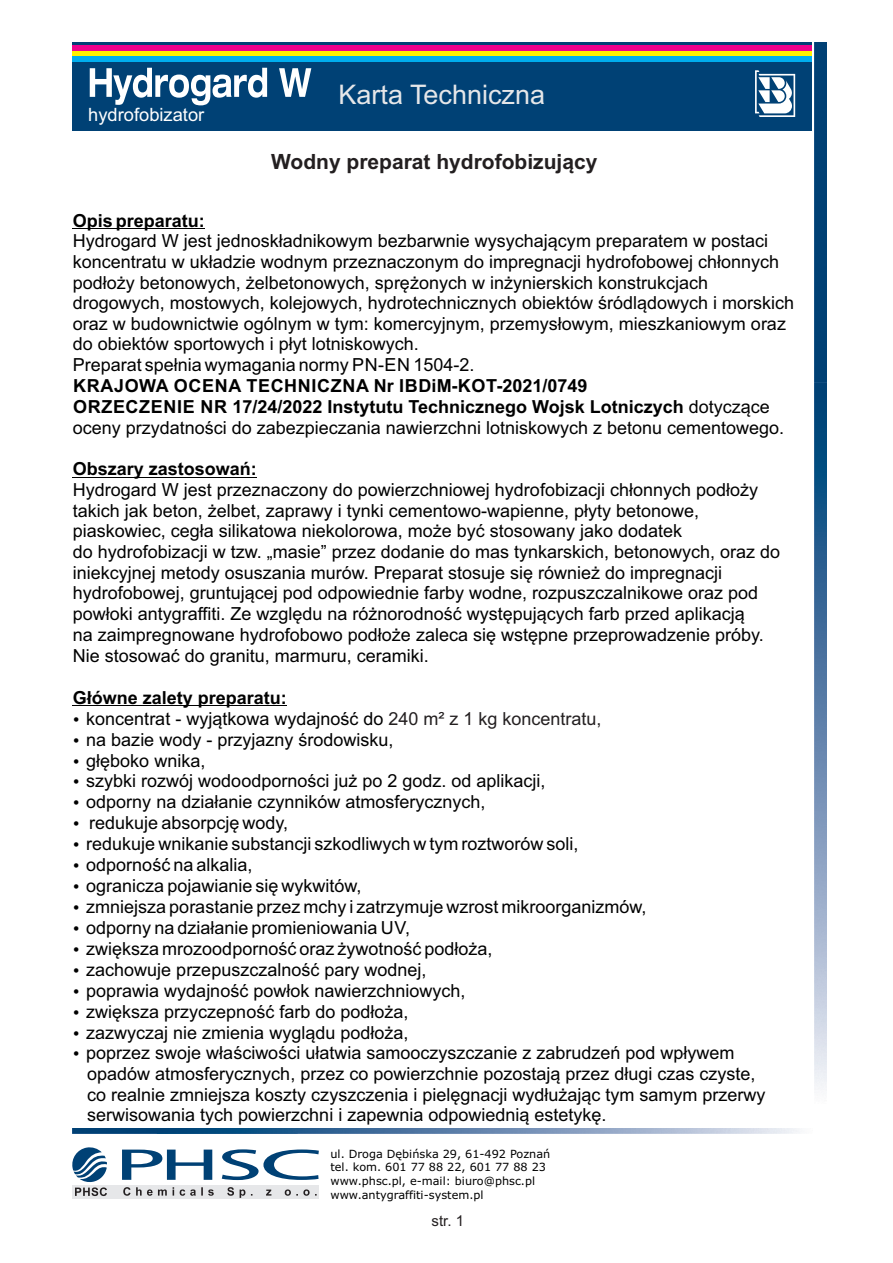
<style>
.page{position:relative;width:893px;height:1263px;background:#fff}
.page>*{position:absolute;margin:0;border:0;box-sizing:border-box;transform-origin:0 0}
.t1{font:27px "Arial";color:#e6e7e9}
.t2{font:700 21px "Arial";color:#231f20}
.t3{font:18.3px "Arial";color:#fff}
.t4{font:18px/20.9px "Arial";color:#000}
.t5{font:700 18px/20.7px "Arial";color:#000}
.t6{font:15px "Arial";color:#231f20}
.t7{font:11.25px/13.6px "Verdana";color:#000}
.s1{font-weight:400}
.s2{font-weight:700}
.s3{color:#231f20}
</style>
<div class="page">
<hr style="left:73px;top:228px;width:132px;height:1px;background:#000">
<hr style="left:73px;top:477px;width:184px;height:1px;background:#000">
<hr style="left:73px;top:705px;width:214px;height:1px;background:#000">
<img style="left:814px;top:43px;width:13px;height:1047px">
<img style="left:72px;top:1128px;width:728px;height:6px">
<svg style="left:122px;top:1149px;width:197px;height:31px"></svg>
<div style="left:72px;top:1185px;width:247px;height:13px;background:#e6e7e9"></div>
<svg style="left:123px;top:1187px;width:194px;height:11px"></svg>
<svg style="left:72px;top:1147px;width:35px;height:49px"></svg>
<div style="left:72px;top:43px;width:740px;height:88px;background:#004175"></div>
<div style="left:72px;top:46px;width:740px;height:5px;background:#ed028c"></div>
<div style="left:72px;top:51px;width:740px;height:5px;background:#fff101"></div>
<div style="left:72px;top:56px;width:740px;height:5px;background:#00aeef"></div>
<svg style="left:90px;top:68px;width:221px;height:37px"></svg>
<svg style="left:755px;top:70px;width:40px;height:47px"></svg>
<p class="t3" style="left:88px;top:108px;width:118px">hydrofobizator</p>
<h1 class="t1" style="left:338px;top:85px;width:208px">Karta Techniczna</h1>
<p class="t2" style="left:271px;top:154px;width:328px">Wodny preparat hydrofobizujący</p>
<p class="t5" style="left:73px;top:211px;width:134px">Opis preparatu:</p>
<p class="t4" style="left:73px;top:232px;width:723px">Hydrogard W jest jednoskładnikowym bezbarwnie wysychającym preparatem w postaci koncentratu w układzie wodnym przeznaczonym do impregnacji hydrofobowej chłonnych podłoży betonowych, żelbetonowych, sprężonych w inżynierskich konstrukcjach drogowych, mostowych, kolejowych, hydrotechnicznych obiektów śródlądowych i morskich oraz w budownictwie ogólnym w tym: komercyjnym, przemysłowym, mieszkaniowym oraz do obiektów sportowych i płyt lotniskowych.<br>Preparat spełnia wymagania normy PN-EN 1504-2.</p>
<p class="t5" style="left:73px;top:377px;width:713px">KRAJOWA OCENA TECHNICZNA Nr IBDiM-KOT-2021/0749<br>ORZECZENIE NR 17/24/2022 Instytutu Technicznego Wojsk Lotniczych <span class="s1">dotyczące oceny przydatności do zabezpieczania nawierzchni lotniskowych z betonu cementowego.</span></p>
<p class="t5" style="left:73px;top:460px;width:186px">Obszary zastosowań:</p>
<p class="t4" style="left:73px;top:481px;width:709px">Hydrogard W jest przeznaczony do powierzchniowej hydrofobizacji chłonnych podłoży takich jak beton, żelbet, zaprawy i tynki cementowo-wapienne, płyty betonowe, piaskowiec, cegła silikatowa niekolorowa, może być stosowany jako dodatek<br>do hydrofobizacji w tzw. „masie” przez dodanie do mas tynkarskich, betonowych, oraz do iniekcyjnej metody osuszania murów. Preparat stosuje się również do impregnacji hydrofobowej, gruntującej pod odpowiednie farby wodne, rozpuszczalnikowe oraz pod powłoki antygraffiti. Ze względu na różnorodność występujących farb przed aplikacją<br>na zaimpregnowane hydrofobowo podłoże zaleca się wstępne przeprowadzenie próby.<br>Nie stosować do granitu, marmuru, ceramiki.</p>
<p class="t4" style="left:86px;top:689px;width:681px;text-indent:-13px"><span class="s2">Główne zalety preparatu:<br></span>koncentrat - wyjątkowa wydajność do <span class="s3">240 m² z 1 kg koncentratu,<br></span>na bazie wody - przyjazny środowisku,<br>głęboko wnika,<br>szybki rozwój wodoodporności już po 2 godz. od aplikacji,<br>odporny na działanie czynników atmosferycznych,<br>redukuje absorpcję wody,<br>redukuje wnikanie substancji szkodliwych w tym roztworów soli,<br>odporność na alkalia,<br>ogranicza pojawianie się wykwitów,<br>zmniejsza porastanie przez mchy i zatrzymuje wzrost mikroorganizmów,<br>odporny na działanie promieniowania UV,<br>zwiększa mrozoodporność oraz żywotność podłoża,<br>zachowuje przepuszczalność pary wodnej,<br>poprawia wydajność powłok nawierzchniowych,<br>zwiększa przyczepność farb do podłoża,<br>zazwyczaj nie zmienia wyglądu podłoża,<br>poprzez swoje właściwości ułatwia samooczyszczanie z zabrudzeń pod wpływem opadów atmosferycznych, przez co powierzchnie pozostają przez długi czas czyste, co realnie zmniejsza koszty czyszczenia i pielęgnacji wydłużając tym samym przerwy serwisowania tych powierzchni i zapewnia odpowiednią estetykę.</p>
<p class="t7" style="left:330px;top:1148px;width:221px">ul. Droga Dębińska 29, 61-492 Poznań tel. kom. 601 77 88 22, 601 77 88 23 www.phsc.pl, e-mail: biuro@phsc.pl www.antygraffiti-system.pl</p>
<p class="t6" style="left:432px;top:1215px;width:34px">str. 1</p>
</div>
